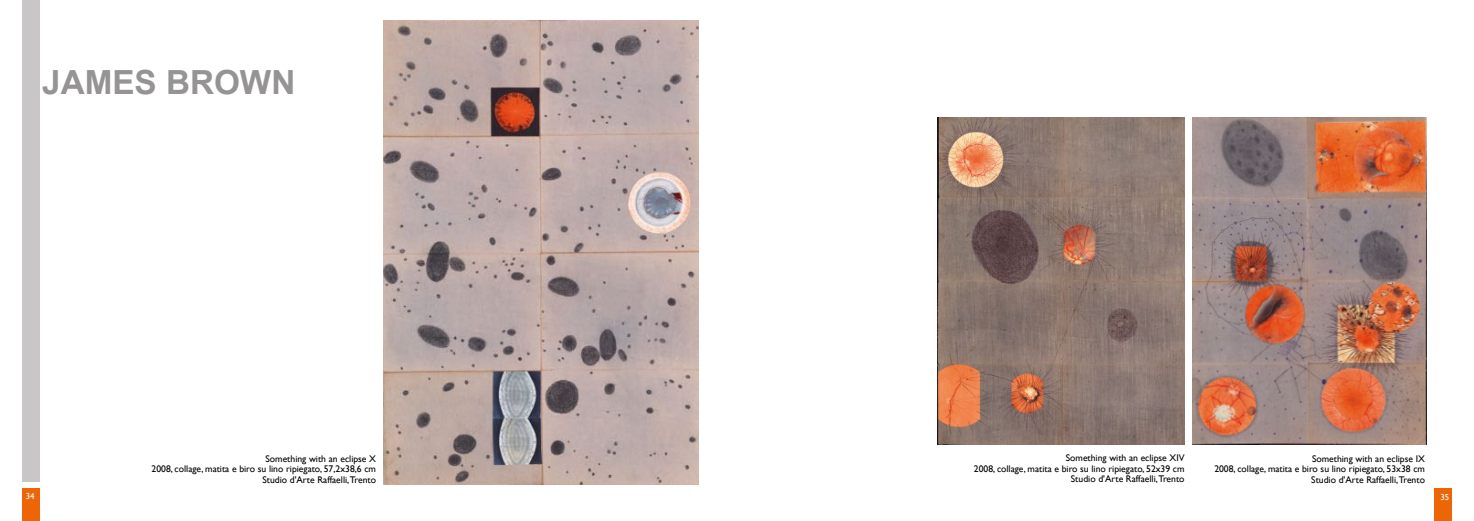
<style>
.page{position:relative;width:1474px;height:521px;background:#fff}
.page>*{position:absolute;margin:0;border:0;box-sizing:border-box;transform-origin:0 0}
.t1{font:700 33.25px "Arial";color:#959393}
.t2{font:9.62px/10.5px "Gill Sans";color:#000;text-align:right}
.t3{font:8.75px "Gill Sans";color:#fff}
</style>
<div class="page">
<div style="left:22px;top:0;width:18px;height:482px;background:#c8c6c6"></div>
<div style="left:22px;top:489px;width:18px;height:32px;background:#ec6608"></div>
<div style="left:1434px;top:489px;width:17px;height:32px;background:#ec6608"></div>
<img style="left:938px;top:117px;width:246px;height:327px">
<img style="left:1192px;top:117px;width:233px;height:327px">
<img style="left:383px;top:20px;width:315px;height:464px">
<h1 class="t1" style="left:42px;top:64px;width:255px">JAMES BROWN</h1>
<p class="t2" style="left:151px;top:453px;width:226px">Something with an eclipse X<br>2008, collage, matita e biro su lino ripiegato, 57,2x38,6 cm<br>Studio d'Arte Raffaelli,Trento</p>
<p class="t2" style="left:973px;top:453px;width:212px">Something with an eclipse XIV<br>2008, collage, matita e biro su lino ripiegato, 52x39 cm<br>Studio d'Arte Raffaelli,Trento</p>
<p class="t2" style="left:1214px;top:453px;width:212px">Something with an eclipse IX<br>2008, collage, matita e biro su lino ripiegato, 53x38 cm<br>Studio d'Arte Raffaelli,Trento</p>
<p class="t3" style="left:26px;top:491px;width:10px">34</p>
<p class="t3" style="left:1440px;top:492px;width:10px">35</p>
</div>
